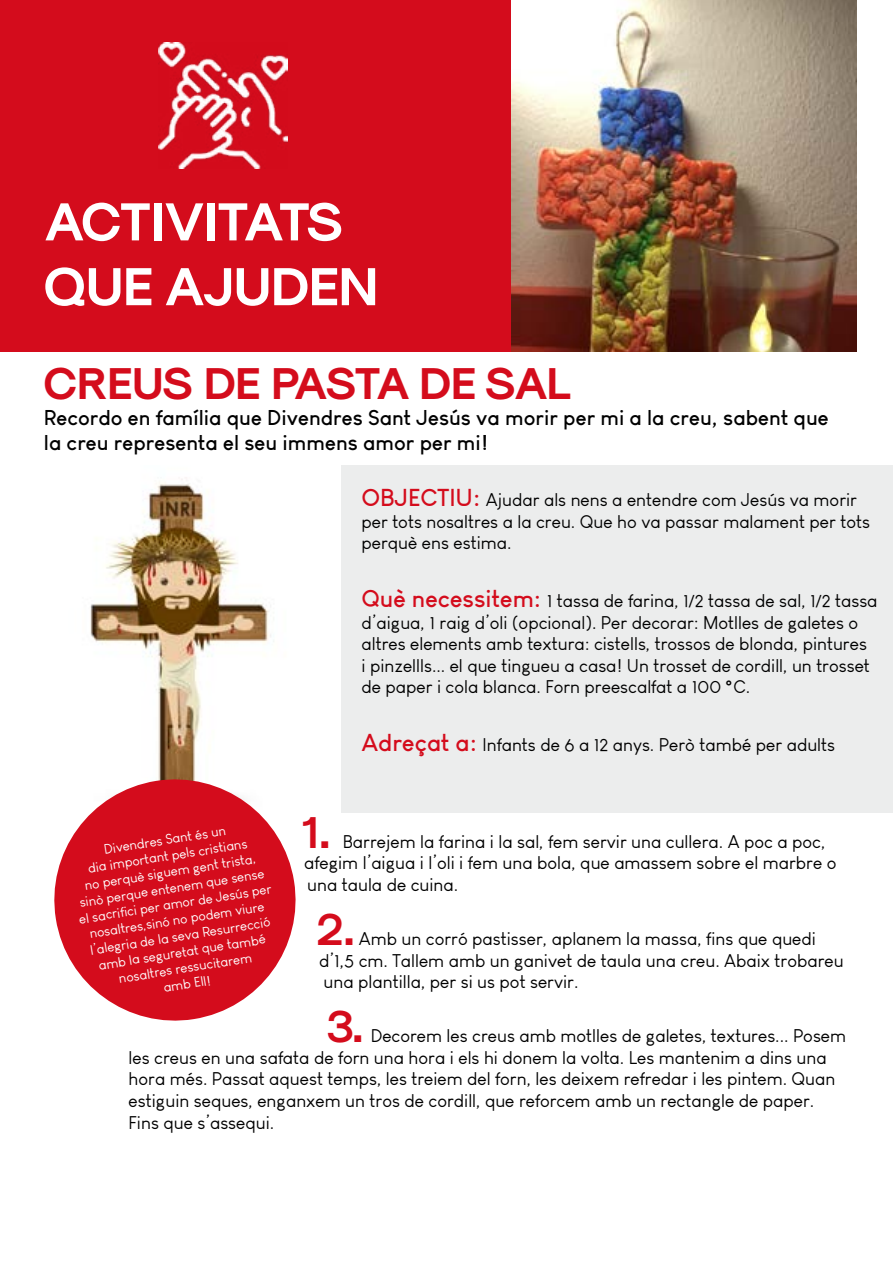
<style>
.page{position:relative;width:893px;height:1263px;background:#fff}
.page>*{position:absolute;margin:0;border:0;box-sizing:border-box;transform-origin:0 0}
.t1{font:54px/64.8px "Sk Modernist Bold";color:#fff}
.t2{font:45px "Sk Modernist Bold";letter-spacing:-.02em;color:#d40c1c}
.t3{font:700 21px/25.2px "Louis George Cafe";color:#000}
.t4{font:18px/21.6px "Louis George Cafe";color:#000}
.t5{font:13.5px/16.2px "Louis George Cafe";color:#fff;text-align:center}
.s1{font-weight:700;font-size:24px;color:#d40c1c}
</style>
<div class="page">
<div style="left:0;top:0;width:512px;height:352px;background:#d40c1c"></div>
<div style="left:0;top:466px;width:893px;height:347px;background:#eceded"></div>
<img style="left:512px;top:0;width:344px;height:352px">
<img style="left:0;top:466px;width:340px;height:347px">
<svg style="left:45px;top:770px;width:259px;height:251px;fill:#d40c1c"></svg>
<img style="left:158px;top:43px;width:130px;height:126px">
<h1 class="t1" style="left:44px;top:188px;width:335px">ACTIVITATS<br>QUE AJUDEN</h1>
<h2 class="t2" style="left:44px;top:357px;width:529px">CREUS DE PASTA DE SAL</h2>
<p class="t3" style="left:44px;top:404px;width:786px">Recordo en família que Divendres Sant Jesús va morir per mi a la creu, sabent que la creu representa el seu immens amor per mi!</p>
<p class="t4" style="left:361px;top:489px;width:510px"><span class="s1">OBJECTIU:</span> Ajudar als nens a entendre com Jesús va morir per tots nosaltres a la creu. Que ho va passar malament per tots perquè ens estima.</p>
<p class="t4" style="left:361px;top:590px;width:518px"><span class="s1">Què necessitem:</span> 1 tassa de farina, 1/2 tassa de sal, 1/2 tassa d’aigua, 1 raig d’oli (opcional). Per decorar: Motlles de galetes o altres elements amb textura: cistells, trossos de blonda, pintures<br>i pinzellls... el que tingueu a casa! Un trosset de cordill, un trosset de paper i cola blanca. Forn preescalfat a 100 °C.</p>
<p class="t4" style="left:361px;top:734px;width:475px"><span class="s1">Adreçat a:</span> Infants de 6 a 12 anys. Però també per adults</p>
<h2 class="t2" style="left:301px;top:805px;width:31px">1.</h2>
<p class="t5" style="left:68px;top:847px;width:196px;rotate:-9deg">Divendres Sant és un<br>dia important pels cristians<br>no perquè siguem gent trista, sinò perque entenem que sense el sacrifi ci per amor de Jesús per nosaltres,sinó no podem viure l’alegria de la seva Resurrecció amb la seguretat que també nosaltres ressucitarem<br>amb Ell!</p>
<p class="t4" style="left:304px;top:831px;width:534px;text-indent:39px">Barrejem la farina i la sal, fem servir una cullera. A poc a poc, afegim l’aigua i l’oli i fem una bola, que amassem sobre el marbre o una taula de cuina.</p>
<h2 class="t2" style="left:316px;top:902px;width:40px">2.</h2>
<p class="t4" style="left:319px;top:928px;width:526px;text-indent:40px">Amb un corró pastisser, aplanem la massa, fins que quedi d’1,5 cm. Tallem amb un ganivet de taula una creu. Abaix trobareu una plantilla, per si us pot servir.</p>
<h2 class="t2" style="left:327px;top:1000px;width:38px">3.</h2>
<p class="t4" style="left:129px;top:1025px;width:719px;text-indent:242px">Decorem les creus amb motlles de galetes, textures... Posem les creus en una safata de forn una hora i els hi donem la volta. Les mantenim a dins una hora més. Passat aquest temps, les treiem del forn, les deixem refredar i les pintem. Quan estiguin seques, enganxem un tros de cordill, que reforcem amb un rectangle de paper.<br>Fins que s’assequi.</p>
</div>
